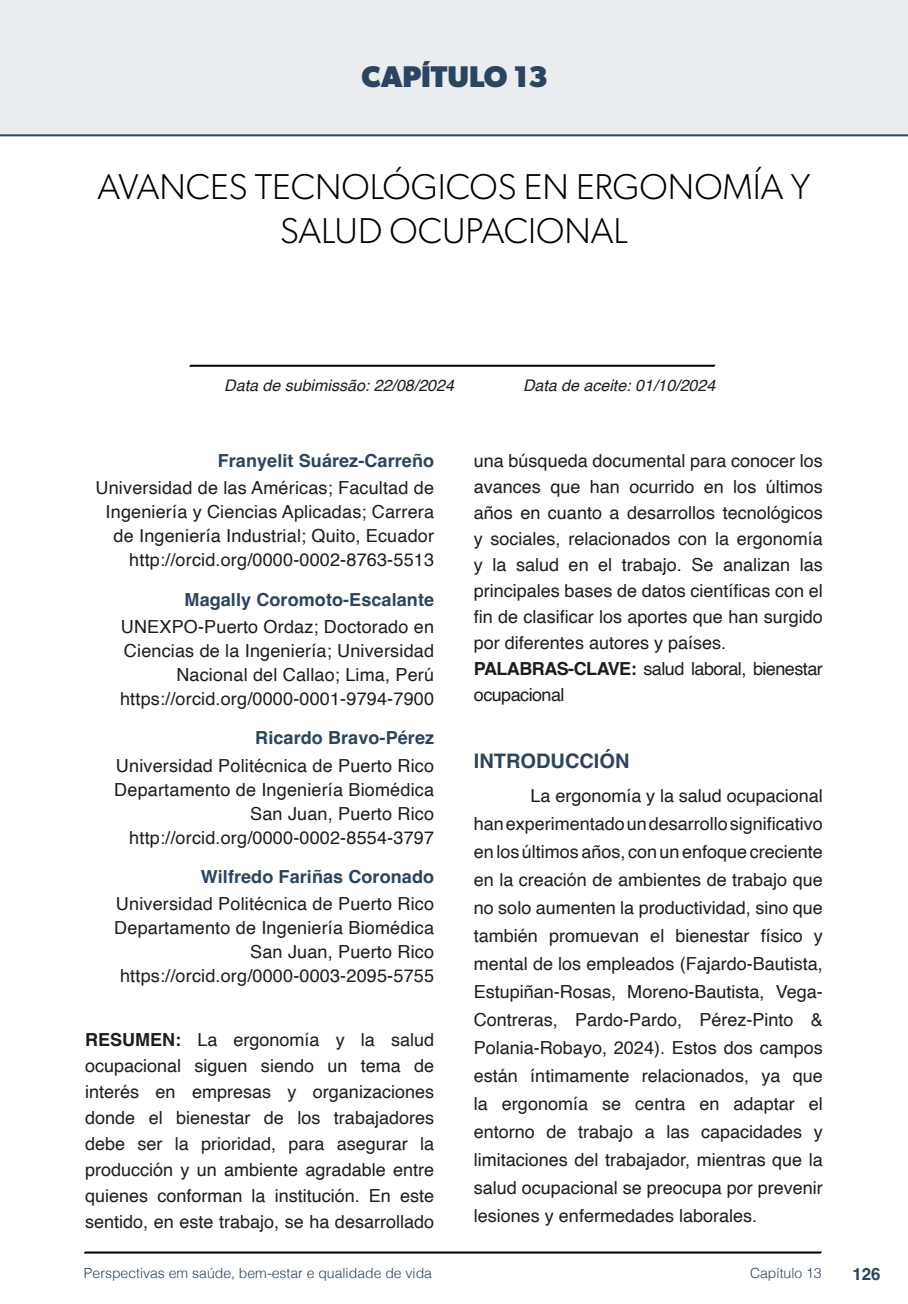
<style>
.page{position:relative;width:908px;height:1304px;background:#fff}
.page>*{position:absolute;margin:0;border:0;box-sizing:border-box;transform-origin:0 0}
.nome_artigos{font:300 36px/44px "Gibson";color:#000;text-align:center}
.capítulos{font:700 30px "Gibson";color:#2b445f}
.TITULOS{font:700 20px "Helvetica";color:#2b445f}
.txt{font:18px/28px "Helvetica";color:#1d1d1b;text-align:justify}
.Resumos_e_PC_TXT{font:18px/26px "Helvetica";color:#1d1d1b;text-align:justify}
.info_autores{font:18px/24px "Helvetica";letter-spacing:.01em;color:#1d1d1b;text-align:right}
.nome_autores{font:700 18px "Helvetica";letter-spacing:.005em;color:#2b445f}
.Resumos_e_PC_TXT-2{font:18px/26px "Helvetica";letter-spacing:-.03em;color:#1d1d1b}
.t1{font:700 16.8px "Helvetica";color:#2b445f}
.data{font:italic 16px "Helvetica";color:#1d1d1b}
.t2{font:300 14px "Helvetica";color:#2b445f}
.s1{font-weight:700}
</style>
<div class="page">
<svg style="left:84px;top:1251px;width:737px;height:3px;background:#515151"></svg>
<div style="left:0;top:0;width:907px;height:136px;background:#eaedf0"></div>
<svg style="left:189px;top:364px;width:526px;height:3px;background:#4f4f4f"></svg>
<div style="left:44px;top:72px;width:68px;height:61px;background:#eaedf0"></div>
<p class="capítulos" style="left:361px;top:58px;width:188px">CAPÍTULO 13</p>
<p class="nome_artigos" style="left:97px;top:164px;width:714px">AVANCES TECNOLÓGICOS EN ERGONOMÍA Y<br>SALUD OCUPACIONAL</p>
<p class="data" style="left:224px;top:373px;width:231px">Data de subimissão: 22/08/2024</p>
<p class="data" style="left:523px;top:373px;width:194px">Data de aceite: 01/10/2024</p>
<p class="nome_autores" style="left:218px;top:450px;width:218px">Franyelit Suárez-Carreño</p>
<p class="info_autores" style="left:96px;top:477px;width:340px">Universidad de las Américas; Facultad de<br>Ingeniería y Ciencias Aplicadas; Carrera de Ingeniería Industrial; Quito, Ecuador</p>
<p class="info_autores" style="left:129px;top:549px;width:306px">http://orcid.org/0000-0002-8763-5513</p>
<p class="nome_autores" style="left:184px;top:588px;width:251px">Magally Coromoto-Escalante</p>
<p class="info_autores" style="left:121px;top:615px;width:314px">UNEXPO-Puerto Ordaz; Doctorado en<br>Ciencias de la Ingeniería; Universidad<br>Nacional del Callao; Lima, Perú</p>
<p class="info_autores" style="left:120px;top:687px;width:315px">https://orcid.org/0000-0001-9794-7900</p>
<p class="nome_autores" style="left:255px;top:727px;width:180px">Ricardo Bravo-Pérez</p>
<p class="info_autores" style="left:116px;top:754px;width:319px">Universidad Politécnica de Puerto Rico</p>
<p class="info_autores" style="left:114px;top:778px;width:321px">Departamento de Ingeniería Biomédica</p>
<p class="info_autores" style="left:250px;top:802px;width:185px">San Juan, Puerto Rico</p>
<p class="info_autores" style="left:129px;top:826px;width:306px">http://orcid.org/0000-0002-8554-3797</p>
<p class="nome_autores" style="left:201px;top:866px;width:235px">Wilfredo Fariñas Coronado</p>
<p class="info_autores" style="left:116px;top:893px;width:319px">Universidad Politécnica de Puerto Rico</p>
<p class="info_autores" style="left:114px;top:917px;width:321px">Departamento de Ingeniería Biomédica</p>
<p class="info_autores" style="left:250px;top:941px;width:185px">San Juan, Puerto Rico</p>
<p class="info_autores" style="left:120px;top:965px;width:315px">https://orcid.org/0000-0003-2095-5755</p>
<p class="Resumos_e_PC_TXT" style="left:85px;top:1028px;width:350px"><span class="s1">RESUMEN:</span> La ergonomía y la salud ocupacional siguen siendo un tema de interés en empresas y organizaciones donde el bienestar de los trabajadores debe ser la prioridad, para asegurar la producción y un ambiente agradable entre quienes conforman la institución. En este sentido, en este trabajo, se ha desarrollado</p>
<p class="Resumos_e_PC_TXT" style="left:473px;top:448px;width:350px">una búsqueda documental para conocer los avances que han ocurrido en los últimos años en cuanto a desarrollos tecnológicos y sociales, relacionados con la ergonomía y la salud en el trabajo. Se analizan las principales bases de datos científicas con el fin de clasificar los aportes que han surgido por diferentes autores y países.</p>
<p class="Resumos_e_PC_TXT-2" style="left:473px;top:656px;width:350px"><span class="s1">PALABRAS-CLAVE:</span> salud laboral, bienestar ocupacional</p>
<p class="TITULOS" style="left:473px;top:749px;width:157px">INTRODUCCIÓN</p>
<p class="txt" style="left:473px;top:782px;width:350px;text-indent:57px">La ergonomía y la salud ocupacional han experimentado un desarrollo significativo en los últimos años, con un enfoque creciente en la creación de ambientes de trabajo que no solo aumenten la productividad, sino que también promuevan el bienestar físico y mental de los empleados (Fajardo-Bautista, Estupiñan-Rosas, Moreno-Bautista, Vega-Contreras, Pardo-Pardo, Pérez-Pinto &amp; Polania-Robayo, 2024). Estos dos campos están íntimamente relacionados, ya que la ergonomía se centra en adaptar el entorno de trabajo a las capacidades y limitaciones del trabajador, mientras que la salud ocupacional se preocupa por prevenir lesiones y enfermedades laborales.</p>
<p class="t2" style="left:84px;top:1261px;width:349px">Perspectivas em saúde, bem-estar e qualidade de vida</p>
<p class="t2" style="left:749px;top:1261px;width:73px">Capítulo 13</p>
<p class="t1" style="left:851px;top:1264px;width:30px">126</p>
</div>
